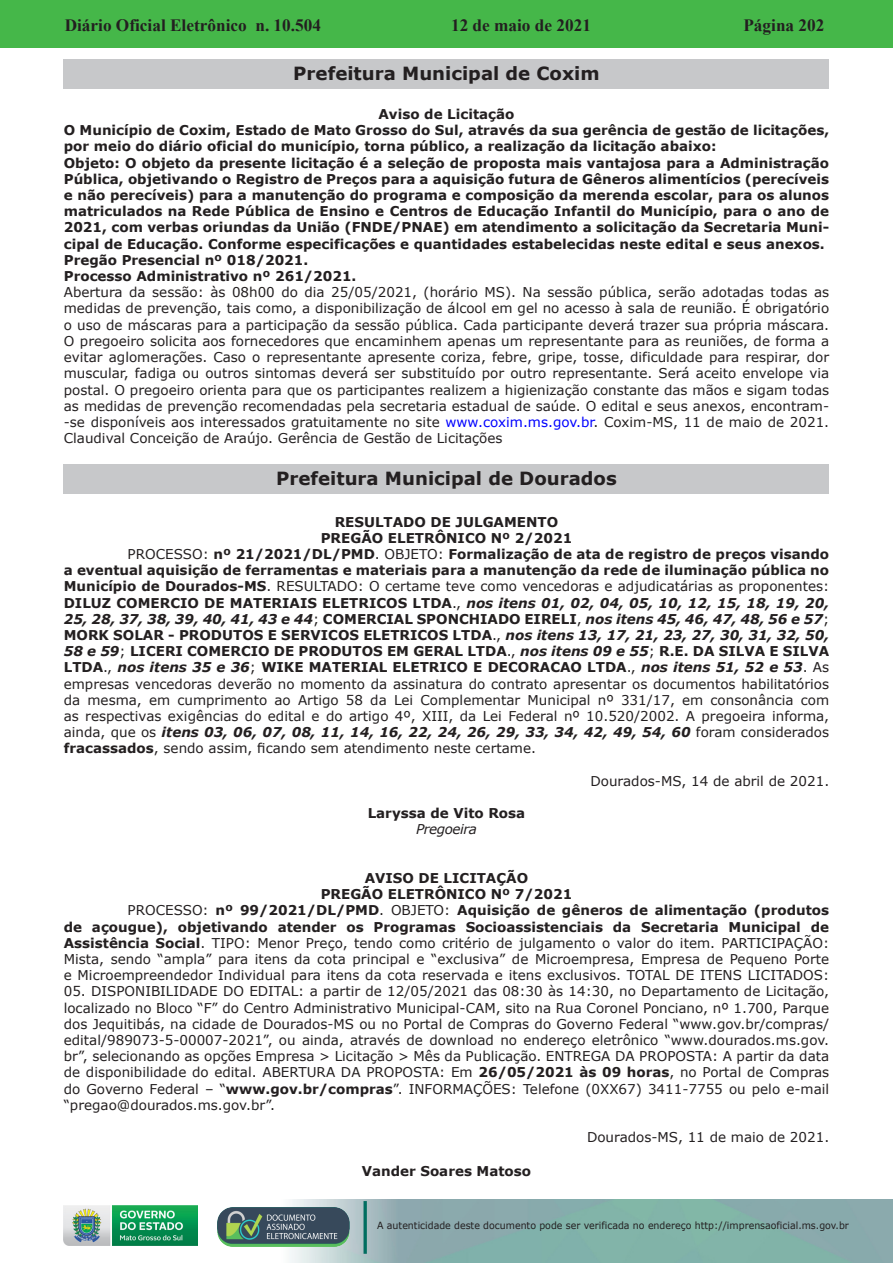
<style>
.page{position:relative;width:893px;height:1263px;background:#fff}
.page>*{position:absolute;margin:0;border:0;box-sizing:border-box;transform-origin:0 0}
.t1{font:700 18.15px "Verdana";color:#231f20}
.t2{font:700 17.25px "Times New Roman";color:#231f20}
.t3{font:13.5px/16.2px "Verdana";color:#231f20;text-align:justify}
.t4{font:700 13.5px/16.2px "Verdana";color:#231f20}
.t5{font:italic 700 13.5px "Verdana";color:#231f20}
.t6{font:italic 13.5px "Verdana";letter-spacing:-.035em;color:#231f20}
.t7{font:9.9px "Verdana";color:#231f20;scale:.95 1}
.s1{color:#00f}
.s2{font-weight:400}
.s3{font-weight:700}
.s4{font-style:normal}
.s5{font-weight:400;font-style:normal}
.s6{font-style:italic}
</style>
<div class="page">
<div style="left:0;top:0;width:893px;height:48px;background:#45b749"></div>
<img style="left:63px;top:1199px;width:830px;height:64px">
<img style="left:364px;top:1202px;width:2px;height:51px">
<img style="left:218px;top:1207px;width:132px;height:39px">
<img style="left:64px;top:1205px;width:134px;height:41px">
<div style="left:64px;top:59px;width:765px;height:30px;background:#c7c8ca"></div>
<div style="left:64px;top:464px;width:765px;height:29px;background:#c7c8ca"></div>
<p class="t2" style="left:65px;top:13px;width:258px">Diário Oficial Eletrônico n. 10.504</p>
<p class="t2" style="left:451px;top:13px;width:141px">12 de maio de 2021</p>
<p class="t2" style="left:743px;top:13px;width:82px">Página 202</p>
<h1 class="t1" style="left:293px;top:61px;width:308px">Prefeitura Municipal de Coxim</h1>
<p class="t4" style="left:64px;top:106px;width:767px;text-indent:315px">Aviso de Licitação<br>O Município de Coxim, Estado de Mato Grosso do Sul, através da sua gerência de gestão de licitações, por meio do diário oficial do município, torna público, a realização da licitação abaixo:<br>Objeto: O objeto da presente licitação é a seleção de proposta mais vantajosa para a Administração Pública, objetivando o Registro de Preços para a aquisição futura de Gêneros alimentícios (perecíveis e não perecíveis) para a manutenção do programa e composição da merenda escolar, para os alunos matriculados na Rede Pública de Ensino e Centros de Educação Infantil do Município, para o ano de 2021, com verbas oriundas da União (FNDE/PNAE) em atendimento a solicitação da Secretaria Muni&shy;cipal de Educação. Conforme especificações e quantidades estabelecidas neste edital e seus anexos.<br>Pregão Presencial nº 018/2021.<br>Processo Administrativo nº 261/2021.</p>
<p class="t3" style="left:64px;top:284px;width:767px">Abertura da sessão: às 08h00 do dia 25/05/2021, (horário MS). Na sessão pública, serão adotadas todas as medidas de prevenção, tais como, a disponibilização de álcool em gel no acesso à sala de reunião. É obrigatório o uso de máscaras para a participação da sessão pública. Cada participante deverá trazer sua própria máscara.<br>O pregoeiro solicita aos fornecedores que encaminhem apenas um representante para as reuniões, de forma a evitar aglomerações. Caso o representante apresente coriza, febre, gripe, tosse, dificuldade para respirar, dor muscular, fadiga ou outros sintomas deverá ser substituído por outro representante. Será aceito envelope via postal. O pregoeiro orienta para que os participantes realizem a higienização constante das mãos e sigam todas as medidas de prevenção recomendadas pela secretaria estadual de saúde. O edital e seus anexos, encontram--se disponíveis aos interessados gratuitamente no site <span class="s1">www.coxim.ms.gov.br</span>. Coxim-MS, 11 de maio de 2021.<br>Claudival Conceição de Araújo. Gerência de Gestão de Licitações</p>
<h1 class="t1" style="left:276px;top:465px;width:342px">Prefeitura Municipal de Dourados</h1>
<p class="t4" style="left:335px;top:513px;width:225px">RESULTADO DE JULGAMENTO</p>
<p class="t4" style="left:321px;top:529px;width:253px">PREGÃO ELETRÔNICO Nº 2/2021</p>
<p class="t4" style="left:128px;top:546px;width:703px"><span class="s2">PROCESSO:</span> nº 21/2021/DL/PMD<span class="s2">. OBJETO:</span> Formalização de ata de registro de preços visando</p>
<p class="t4" style="left:64px;top:562px;width:767px">a eventual aquisição de ferramentas e materiais para a manutenção da rede de iluminação pública no</p>
<p class="t3" style="left:64px;top:578px;width:767px"><span class="s3">Município de Dourados-MS</span>. RESULTADO: O certame teve como vencedoras e adjudicatárias as proponentes:</p>
<p class="t5" style="left:64px;top:593px;width:767px"><span class="s4">DILUZ COMERCIO DE MATERIAIS ELETRICOS LTDA</span><span class="s5">.,</span> nos itens 01, 02, 04, 05, 10, 12, 15, 18, 19, 20,</p>
<p class="t5" style="left:64px;top:609px;width:767px">25, 28, 37, 38, 39, 40, 41, 43 e 44<span class="s5">;</span> <span class="s4">COMERCIAL SPONCHIADO EIRELI</span><span class="s5">,</span> nos itens 45, 46, 47, 48, 56 e 57<span class="s5">;</span></p>
<p class="t4" style="left:64px;top:627px;width:767px">MORK SOLAR - PRODUTOS E SERVICOS ELETRICOS LTDA<span class="s2">.,</span> <span class="s6">nos itens 13, 17, 21, 23, 27, 30, 31, 32, 50,</span></p>
<p class="t4" style="left:64px;top:643px;width:767px"><span class="s6">58 e 59</span><span class="s2">;</span> LICERI COMERCIO DE PRODUTOS EM GERAL LTDA<span class="s2">.,</span> <span class="s6">nos itens 09 e 55</span><span class="s2">;</span> R.E. DA SILVA E SILVA</p>
<p class="t4" style="left:64px;top:659px;width:767px">LTDA<span class="s2">.,</span> <span class="s6">nos itens 35 e 36</span><span class="s2">;</span> WIKE MATERIAL ELETRICO E DECORACAO LTDA<span class="s2">.,</span> <span class="s6">nos itens 51, 52 e 53</span><span class="s2">. As</span></p>
<p class="t3" style="left:64px;top:675px;width:767px">empresas vencedoras deverão no momento da assinatura do contrato apresentar os documentos habilitatórios</p>
<p class="t3" style="left:64px;top:692px;width:767px">da mesma, em cumprimento ao Artigo 58 da Lei Complementar Municipal nº 331/17, em consonância com</p>
<p class="t3" style="left:64px;top:708px;width:767px">as respectivas exigências do edital e do artigo 4º, XIII, da Lei Federal nº 10.520/2002. A pregoeira informa,</p>
<p class="t5" style="left:64px;top:723px;width:767px"><span class="s5">ainda, que os</span> itens 03, 06, 07, 08, 11, 14, 16, 22, 24, 26, 29, 33, 34, 42, 49, 54, 60 <span class="s5">foram considerados</span></p>
<p class="t3" style="left:64px;top:740px;width:474px"><span class="s3">fracassados</span>, sendo assim, ficando sem atendimento neste certame.</p>
<p class="t3" style="left:590px;top:773px;width:240px">Dourados-MS, 14 de abril de 2021.</p>
<p class="t4" style="left:368px;top:805px;width:159px">Laryssa de Vito Rosa</p>
<p class="t6" style="left:416px;top:820px;width:62px">Pregoeira</p>
<p class="t4" style="left:365px;top:870px;width:165px">AVISO DE LICITAÇÃO</p>
<p class="t4" style="left:321px;top:886px;width:253px">PREGÃO ELETRÔNICO Nº 7/2021</p>
<p class="t4" style="left:128px;top:902px;width:703px"><span class="s2">PROCESSO:</span> nº 99/2021/DL/PMD<span class="s2">. OBJETO:</span> Aquisição de gêneros de alimentação (produtos</p>
<p class="t4" style="left:64px;top:918px;width:767px">de açougue), objetivando atender os Programas Socioassistenciais da Secretaria Municipal de</p>
<p class="t3" style="left:64px;top:935px;width:767px"><span class="s3">Assistência Social</span>. TIPO: Menor Preço, tendo como critério de julgamento o valor do item. PARTICIPAÇÃO:</p>
<p class="t3" style="left:64px;top:951px;width:767px">Mista, sendo “ampla” para itens da cota principal e “exclusiva” de Microempresa, Empresa de Pequeno Porte</p>
<p class="t3" style="left:64px;top:967px;width:767px">e Microempreendedor Individual para itens da cota reservada e itens exclusivos. TOTAL DE ITENS LICITADOS:</p>
<p class="t3" style="left:64px;top:983px;width:767px">05. DISPONIBILIDADE DO EDITAL: a partir de 12/05/2021 das 08:30 às 14:30, no Departamento de Licitação, localizado no Bloco “F” do Centro Administrativo Municipal-CAM, sito na Rua Coronel Ponciano, nº 1.700, Parque dos Jequitibás, na cidade de Dourados-MS ou no Portal de Compras do Governo Federal “www.gov.br/compras/ edital/989073-5-00007-2021”, ou ainda, através de download no endereço eletrônico “www.dourados.ms.gov. br”, selecionando as opções Empresa &gt; Licitação &gt; Mês da Publicação. ENTREGA DA PROPOSTA: A partir da data de disponibilidade do edital. ABERTURA DA PROPOSTA: Em <span class="s3">26/05/2021 às 09 horas</span>, no Portal de Compras do Governo Federal – “<span class="s3">www.gov.br/compras</span>”. INFORMAÇÕES: Telefone (0XX67) 3411-7755 ou pelo e-mail “pregao@dourados.ms.gov.br”.</p>
<p class="t3" style="left:587px;top:1129px;width:244px">Dourados-MS, 11 de maio de 2021.</p>
<p class="t4" style="left:362px;top:1162px;width:171px">Vander Soares Matoso</p>
<p class="t7" style="left:377px;top:1219px;width:498px">A autenticidade deste documento pode ser verificada no endereço http://imprensaoficial.ms.gov.br</p>
</div>
